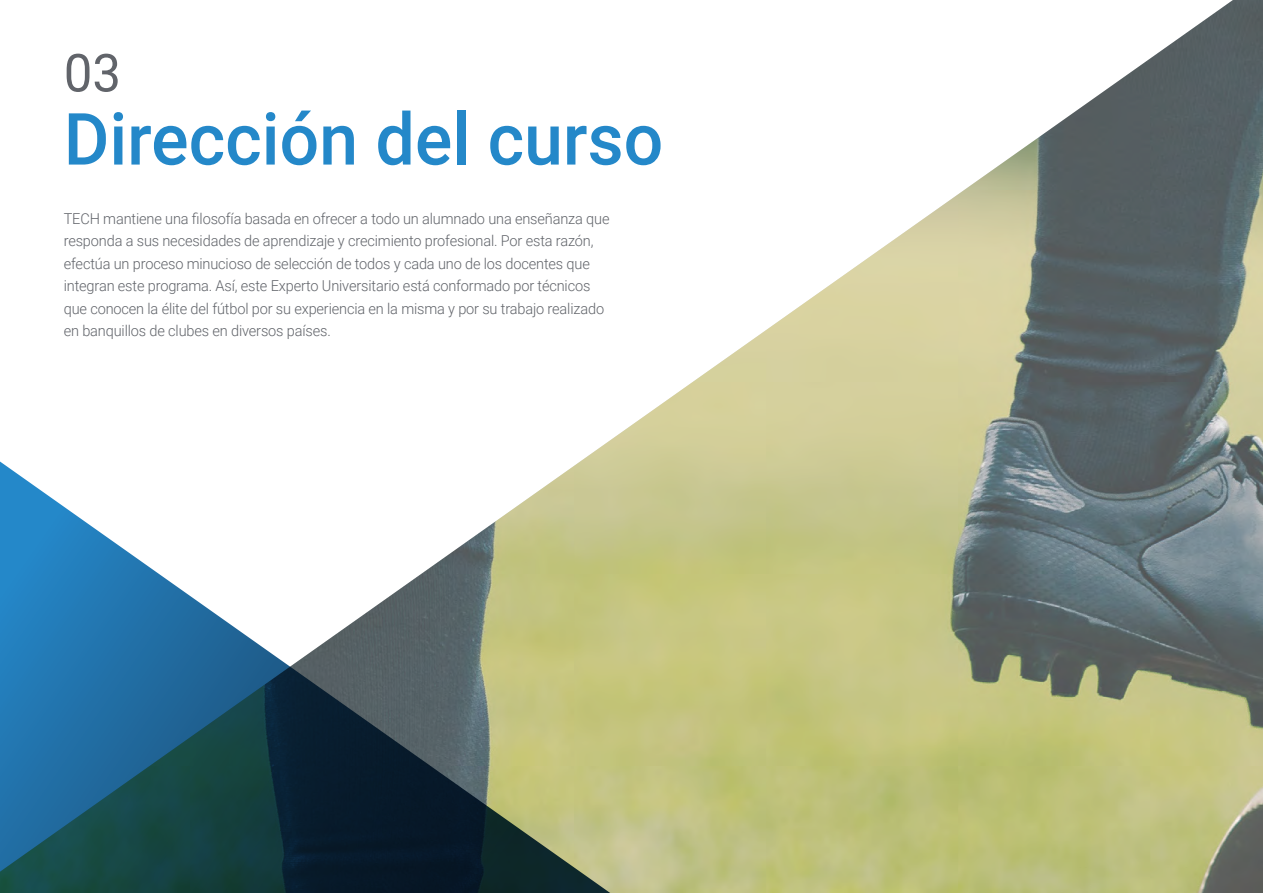
<style>
.page{position:relative;width:1263px;height:893px;background:#fff}
.page>*{position:absolute;margin:0;border:0;box-sizing:border-box;transform-origin:0 0}
.t1{font:500 72px "Roboto";color:#2488c9}
.t2{font:52.5px "Roboto";color:#61646a}
.t3{font:300 15px/22.5px "Roboto";letter-spacing:-.01em;color:#61646a}
</style>
<div class="page">
<img style="left:602px;top:0;width:661px;height:893px">
<svg style="left:0;top:446px;width:640px;height:447px"></svg>
<h2 class="t2" style="left:64px;top:36px;width:59px">03</h2>
<h1 class="t1" style="left:64px;top:89px;width:601px">Dirección del curso</h1>
<p class="t3" style="left:64px;top:207px;width:547px">TECH mantiene una filosofía basada en ofrecer a todo un alumnado una enseñanza que responda a sus necesidades de aprendizaje y crecimiento profesional. Por esta razón, efectúa un proceso minucioso de selección de todos y cada uno de los docentes que integran este programa. Así, este Experto Universitario está conformado por técnicos que conocen la élite del fútbol por su experiencia en la misma y por su trabajo realizado en banquillos de clubes en diversos países.</p>
</div>
